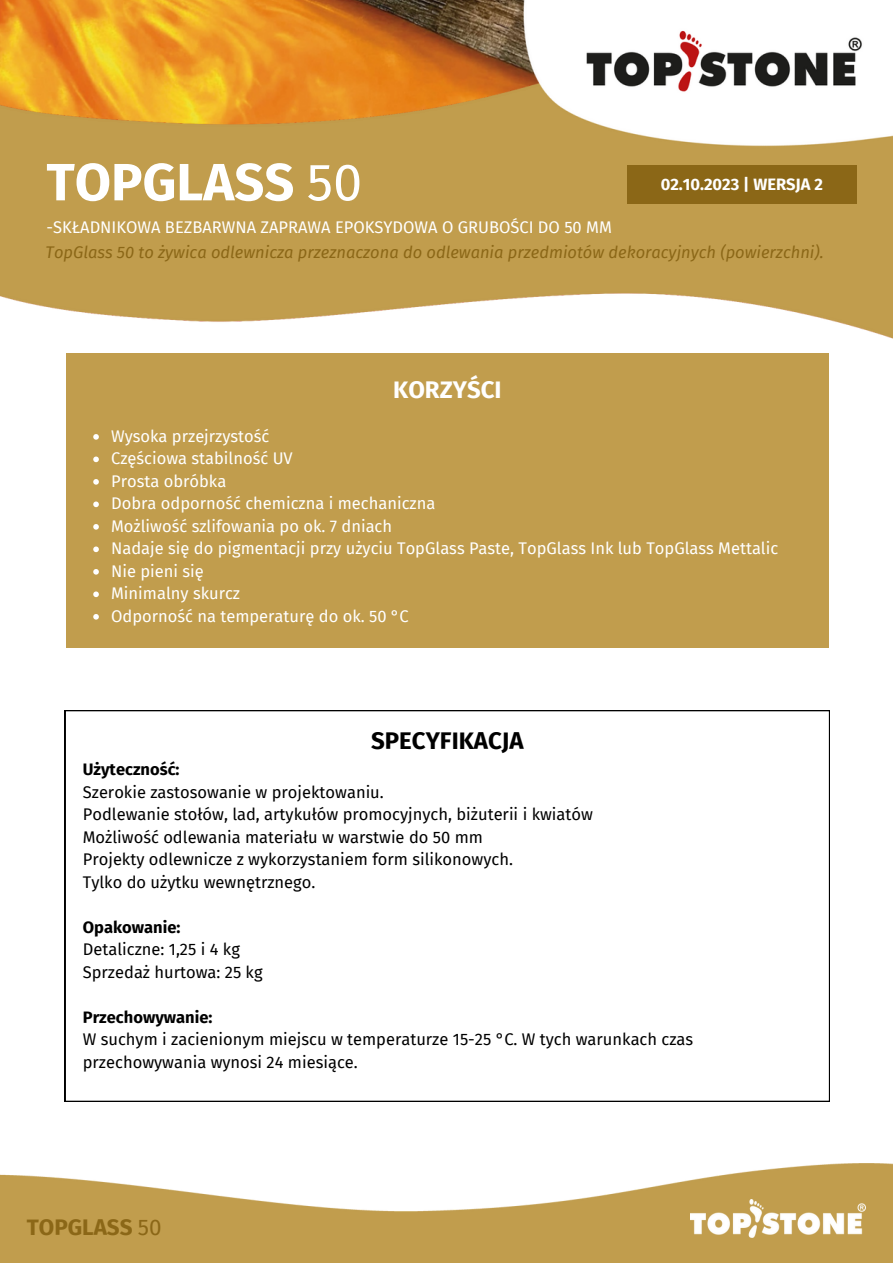
<style>
.page{position:relative;width:893px;height:1264px;background:#fff}
.page>*{position:absolute;margin:0;border:0;box-sizing:border-box;transform-origin:0 0}
.t1{font:700 52.5px "Fira Sans";color:#fff}
.t2{font:700 24px "Fira Sans";color:#000}
.t3{font:700 24px "Fira Sans";color:#fff}
.t4{font:700 22.35px "Fira Sans";color:#8b6717}
.t5{font:16.5px/22.5px "Fira Sans";color:#000}
.t6{font:16.5px "Fira Sans";color:#fff}
.t7{font:italic 16.5px "Fira Sans";color:#8b6717}
.t8{font:700 16.5px "Fira Sans";color:#000}
.t9{font:700 16.5px "Fira Sans";color:#fff}
.s1{font-weight:400}
</style>
<div class="page">
<img style="left:0;top:0;width:892px;height:339px">
<div style="left:627px;top:165px;width:229px;height:38px;background:#8b6717"></div>
<div style="left:66px;top:353px;width:762px;height:295px;background:#c19d4d"></div>
<svg style="left:93px;top:434px;width:6px;height:5px"></svg>
<svg style="left:93px;top:456px;width:6px;height:6px"></svg>
<svg style="left:93px;top:479px;width:6px;height:5px"></svg>
<svg style="left:93px;top:501px;width:6px;height:6px"></svg>
<svg style="left:93px;top:524px;width:6px;height:5px"></svg>
<svg style="left:93px;top:546px;width:6px;height:6px"></svg>
<svg style="left:93px;top:569px;width:6px;height:5px"></svg>
<svg style="left:93px;top:591px;width:6px;height:6px"></svg>
<svg style="left:93px;top:614px;width:6px;height:5px"></svg>
<img style="left:0;top:1163px;width:892px;height:99px">
<svg style="left:65px;top:710px;width:764px;height:391px"></svg>
<img style="left:690px;top:1199px;width:175px;height:38px">
<p class="t1" style="left:46px;top:151px;width:317px">TOPGLASS <span class="s1">50</span></p>
<p class="t6" style="left:46px;top:217px;width:567px">-SKŁADNIKOWA BEZBARWNA ZAPRAWA EPOKSYDOWA O GRUBOŚCI DO 50 MM</p>
<p class="t7" style="left:46px;top:242px;width:779px">TopGlass 50 to żywica odlewnicza przeznaczona do odlewania przedmiotów dekoracyjnych (powierzchni).</p>
<p class="t9" style="left:660px;top:175px;width:164px">02.10.2023 | WERSJA 2</p>
<p class="t3" style="left:393px;top:375px;width:110px">KORZYŚCI</p>
<p class="t6" style="left:111px;top:426px;width:160px">Wysoka przejrzystość</p>
<p class="t6" style="left:111px;top:449px;width:183px">Częściowa stabilność UV</p>
<p class="t6" style="left:111px;top:471px;width:117px">Prosta obróbka</p>
<p class="t6" style="left:111px;top:494px;width:326px">Dobra odporność chemiczna i mechaniczna</p>
<p class="t6" style="left:111px;top:516px;width:282px">Możliwość szlifowania po ok. 7 dniach</p>
<p class="t6" style="left:111px;top:539px;width:668px">Nadaje się do pigmentacji przy użyciu TopGlass Paste, TopGlass Ink lub TopGlass Mettalic</p>
<p class="t6" style="left:111px;top:561px;width:94px">Nie pieni się</p>
<p class="t6" style="left:111px;top:584px;width:130px">Minimalny skurcz</p>
<p class="t6" style="left:111px;top:606px;width:299px">Odporność na temperaturę do ok. 50 °C</p>
<p class="t2" style="left:371px;top:727px;width:154px">SPECYFIKACJA</p>
<p class="t8" style="left:83px;top:759px;width:98px">Użyteczność:</p>
<p class="t5" style="left:83px;top:781px;width:302px">Szerokie zastosowanie w projektowaniu.</p>
<p class="t5" style="left:83px;top:803px;width:511px">Podlewanie stołów, lad, artykułów promocyjnych, biżuterii i kwiatów</p>
<p class="t5" style="left:83px;top:826px;width:401px">Możliwość odlewania materiału w warstwie do 50 mm</p>
<p class="t5" style="left:83px;top:848px;width:431px">Projekty odlewnicze z wykorzystaniem form silikonowych.</p>
<p class="t5" style="left:83px;top:871px;width:234px">Tylko do użytku wewnętrznego.</p>
<p class="t8" style="left:83px;top:917px;width:99px">Opakowanie:</p>
<p class="t5" style="left:83px;top:938px;width:158px">Detaliczne: 1,25 i 4 kg</p>
<p class="t5" style="left:83px;top:960px;width:181px">Sprzedaż hurtowa: 25 kg</p>
<p class="t8" style="left:83px;top:1007px;width:131px">Przechowywanie:</p>
<p class="t5" style="left:83px;top:1028px;width:612px">W suchym i zacienionym miejscu w temperaturze 15-25 °C. W tych warunkach czas przechowywania wynosi 24 miesiące.</p>
<p class="t4" style="left:27px;top:1214px;width:136px">TOPGLASS <span class="s1">50</span></p>
</div>
